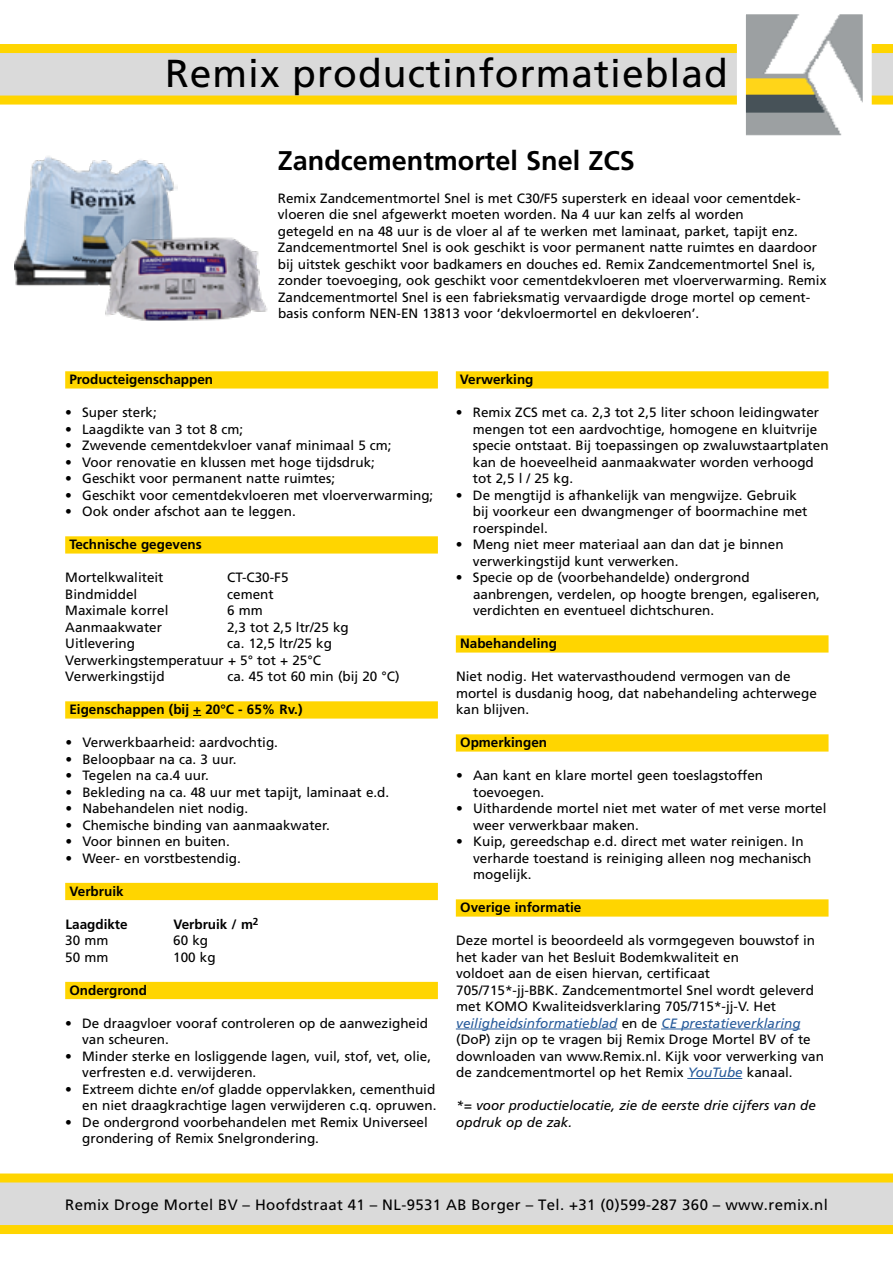
<style>
.page{position:relative;width:893px;height:1263px;background:#fff}
.page>*{position:absolute;margin:0;border:0;box-sizing:border-box;transform-origin:0 0}
.t1{font:39px "Frutiger CE";letter-spacing:.025em;color:#000}
.t2{font:700 27px "Frutiger";color:#000}
.t3{font:15px "Frutiger CE";letter-spacing:.025em;color:#000}
.t4{font:13.5px/16.5px "Frutiger CE";color:#000}
.t5{font:700 13.5px "Frutiger CE";color:#000}
.t6{font:italic 13.5px/16.5px "Frutiger CE";color:#000}
.s1{font-style:italic;color:#275b9b}
</style>
<div class="page">
<svg style="left:0;top:44px;width:893px;height:61px;background:#e5d99c"></svg>
<img style="left:747px;top:15px;width:115px;height:120px">
<svg style="left:0;top:1173px;width:893px;height:61px;background:#e5d89a"></svg>
<div style="left:65px;top:371px;width:373px;height:17px;background:#ffd500"></div>
<div style="left:65px;top:536px;width:373px;height:17px;background:#ffd500"></div>
<div style="left:65px;top:701px;width:373px;height:17px;background:#ffd500"></div>
<div style="left:65px;top:883px;width:373px;height:17px;background:#ffd500"></div>
<div style="left:65px;top:982px;width:373px;height:17px;background:#ffd500"></div>
<div style="left:456px;top:371px;width:372px;height:17px;background:#ffd500"></div>
<div style="left:456px;top:635px;width:372px;height:17px;background:#ffd500"></div>
<div style="left:456px;top:734px;width:372px;height:17px;background:#ffd500"></div>
<div style="left:456px;top:899px;width:372px;height:17px;background:#ffd500"></div>
<hr style="left:456px;top:1029px;width:161px;height:1px;background:#275b9b">
<hr style="left:661px;top:1029px;width:139px;height:1px;background:#275b9b">
<hr style="left:687px;top:1078px;width:55px;height:1px;background:#275b9b">
<img style="left:15px;top:156px;width:162px;height:130px">
<img style="left:104px;top:235px;width:164px;height:86px">
<h1 class="t1" style="left:165px;top:51px;width:564px">Remix productinformatieblad</h1>
<h2 class="t2" style="left:278px;top:144px;width:359px">Zandcementmortel Snel ZCS</h2>
<p class="t4" style="left:278px;top:190px;width:550px">Remix Zandcementmortel Snel is met C30/F5 supersterk en ideaal voor cementdek&shy;vloeren die snel afgewerkt moeten worden. Na 4 uur kan zelfs al worden<br>getegeld en na 48 uur is de vloer al af te werken met laminaat, parket, tapijt enz.<br>Zandcementmortel Snel is ook geschikt is voor permanent natte ruimtes en daardoor bij uitstek geschikt voor badkamers en douches ed. Remix Zandcementmortel Snel is, zonder toevoeging, ook geschikt voor cementdekvloeren met vloerverwarming. Remix Zandcementmortel Snel is een fabrieksmatig vervaardigde droge mortel op cement&shy;basis conform NEN-EN 13813 voor ‘dekvloermortel en dekvloeren’.</p>
<p class="t5" style="left:69px;top:371px;width:145px">Producteigenschappen</p>
<p class="t4" style="left:65px;top:404px;width:93px">• Super sterk;</p>
<p class="t4" style="left:65px;top:420px;width:179px">• Laagdikte van 3 tot 8 cm;</p>
<p class="t4" style="left:65px;top:437px;width:328px">• Zwevende cementdekvloer vanaf minimaal 5 cm;</p>
<p class="t4" style="left:65px;top:453px;width:311px">• Voor renovatie en klussen met hoge tijdsdruk;</p>
<p class="t4" style="left:65px;top:470px;width:271px">• Geschikt voor permanent natte ruimtes;</p>
<p class="t4" style="left:65px;top:486px;width:370px">• Geschikt voor cementdekvloeren met vloerverwarming;</p>
<p class="t4" style="left:65px;top:503px;width:232px">• Ook onder afschot aan te leggen.</p>
<p class="t5" style="left:69px;top:536px;width:134px">Technische gegevens</p>
<p class="t4" style="left:65px;top:569px;width:100px">Mortelkwaliteit</p>
<p class="t4" style="left:227px;top:569px;width:63px">CT-C30-F5</p>
<p class="t4" style="left:65px;top:585px;width:74px">Bindmiddel</p>
<p class="t4" style="left:227px;top:585px;width:48px">cement</p>
<p class="t4" style="left:65px;top:602px;width:105px">Maximale korrel</p>
<p class="t4" style="left:227px;top:602px;width:37px">6 mm</p>
<p class="t4" style="left:65px;top:618px;width:98px">Aanmaakwater</p>
<p class="t4" style="left:227px;top:618px;width:123px">2,3 tot 2,5 ltr/25 kg</p>
<p class="t4" style="left:65px;top:635px;width:71px">Uitlevering</p>
<p class="t4" style="left:65px;top:635px;width:268px;text-indent:162px">ca. 12,5 ltr/25 kg<br>Verwerkingstemperatuur + 5° tot + 25°C<br>Verwerkingstijd</p>
<p class="t4" style="left:227px;top:668px;width:174px">ca. 45 tot 60 min (bij 20 °C)</p>
<p class="t5" style="left:69px;top:701px;width:235px">Eigenschappen (bij + 20°C - 65% Rv.)</p>
<p class="t4" style="left:65px;top:734px;width:214px">• Verwerkbaarheid: aardvochtig.</p>
<p class="t4" style="left:65px;top:750px;width:173px">• Beloopbaar na ca. 3 uur.</p>
<p class="t4" style="left:65px;top:767px;width:145px">• Tegelen na ca.4 uur.</p>
<p class="t4" style="left:65px;top:783px;width:325px">• Bekleding na ca. 48 uur met tapijt, laminaat e.d.</p>
<p class="t4" style="left:65px;top:800px;width:184px">• Nabehandelen niet nodig.</p>
<p class="t4" style="left:65px;top:816px;width:266px">• Chemische binding van aanmaakwater.</p>
<p class="t4" style="left:65px;top:833px;width:166px">• Voor binnen en buiten.</p>
<p class="t4" style="left:65px;top:849px;width:177px">• Weer- en vorstbestendig.</p>
<p class="t5" style="left:70px;top:883px;width:56px">Verbruik</p>
<p class="t5" style="left:65px;top:916px;width:64px">Laagdikte</p>
<p class="t5" style="left:173px;top:916px;width:86px">Verbruik / m<sup>2</sup></p>
<p class="t4" style="left:65px;top:932px;width:45px">30 mm</p>
<p class="t4" style="left:173px;top:932px;width:36px">60 kg</p>
<p class="t4" style="left:65px;top:949px;width:45px">50 mm</p>
<p class="t4" style="left:173px;top:949px;width:44px">100 kg</p>
<p class="t5" style="left:69px;top:982px;width:79px">Ondergrond</p>
<p class="t4" style="left:82px;top:1014px;width:347px;text-indent:-17px">• De draagvloer vooraf controleren op de aanwezigheid van scheuren.</p>
<p class="t4" style="left:82px;top:1047px;width:350px;text-indent:-17px">• Minder sterke en losliggende lagen, vuil, stof, vet, olie, verfresten e.d. verwijderen.</p>
<p class="t4" style="left:65px;top:1080px;width:373px;text-align:right">• Extreem dichte en/of gladde oppervlakken, cementhuid en niet draagkrachtige lagen verwijderen c.q. opruwen.</p>
<p class="t4" style="left:82px;top:1113px;width:347px;text-indent:-17px">• De ondergrond voorbehandelen met Remix Universeel grondering of Remix Snelgrondering.</p>
<p class="t5" style="left:460px;top:371px;width:75px">Verwerking</p>
<p class="t4" style="left:473px;top:404px;width:357px;text-indent:-17px">• Remix ZCS met ca. 2,3 tot 2,5 liter schoon leidingwater mengen tot een aardvochtige, homogene en kluitvrije specie ontstaat. Bij toepassingen op zwaluwstaartplaten kan de hoeveelheid aanmaakwater worden verhoogd tot 2,5 l / 25 kg.</p>
<p class="t4" style="left:473px;top:486px;width:336px;text-indent:-17px">• De mengtijd is afhankelijk van mengwijze. Gebruik bij voorkeur een dwangmenger of boormachine met roerspindel.</p>
<p class="t4" style="left:473px;top:536px;width:312px;text-indent:-17px">• Meng niet meer materiaal aan dan dat je binnen verwerkingstijd kunt verwerken.</p>
<p class="t4" style="left:473px;top:569px;width:348px;text-indent:-17px">• Specie op de (voorbehandelde) ondergrond aanbrengen, verdelen, op hoogte brengen, egaliseren, verdichten en eventueel dichtschuren.</p>
<p class="t5" style="left:460px;top:635px;width:98px">Nabehandeling</p>
<p class="t4" style="left:456px;top:668px;width:362px">Niet nodig. Het watervasthoudend vermogen van de mortel is dusdanig hoog, dat nabehandeling achterwege kan blijven.</p>
<p class="t5" style="left:460px;top:734px;width:89px">Opmerkingen</p>
<p class="t4" style="left:473px;top:767px;width:292px;text-indent:-17px">• Aan kant en klare mortel geen toeslagstoffen toevoegen.</p>
<p class="t4" style="left:473px;top:800px;width:355px;text-indent:-17px">• Uithardende mortel niet met water of met verse mortel weer verwerkbaar maken.</p>
<p class="t4" style="left:473px;top:833px;width:340px;text-indent:-17px">• Kuip, gereedschap e.d. direct met water reinigen. In verharde toestand is reiniging alleen nog mechanisch mogelijk.</p>
<p class="t5" style="left:460px;top:899px;width:123px">Overige informatie</p>
<p class="t4" style="left:456px;top:932px;width:369px">Deze mortel is beoordeeld als vormgegeven bouwstof in het kader van het Besluit Bodemkwaliteit en<br>voldoet aan de eisen hiervan, certificaat<br>705/715*-jj-BBK. Zandcementmortel Snel wordt geleverd met KOMO Kwaliteidsverklaring 705/715*-jj-V. Het <span class="s1">veiligheidsinformatieblad</span> en de <span class="s1">CE prestatieverklaring </span>(DoP) zijn op te vragen bij Remix Droge Mortel BV of te downloaden van www.Remix.nl. Kijk voor verwerking van de zandcementmortel op het Remix <span class="s1">YouTube</span> kanaal.</p>
<p class="t6" style="left:456px;top:1097px;width:361px">*= voor productielocatie, zie de eerste drie cijfers van de opdruk op de zak.</p>
<p class="t3" style="left:65px;top:1196px;width:764px">Remix Droge Mortel BV – Hoofdstraat 41 – NL-9531 AB Borger – Tel. +31 (0)599-287 360 – www.remix.nl</p>
</div>
